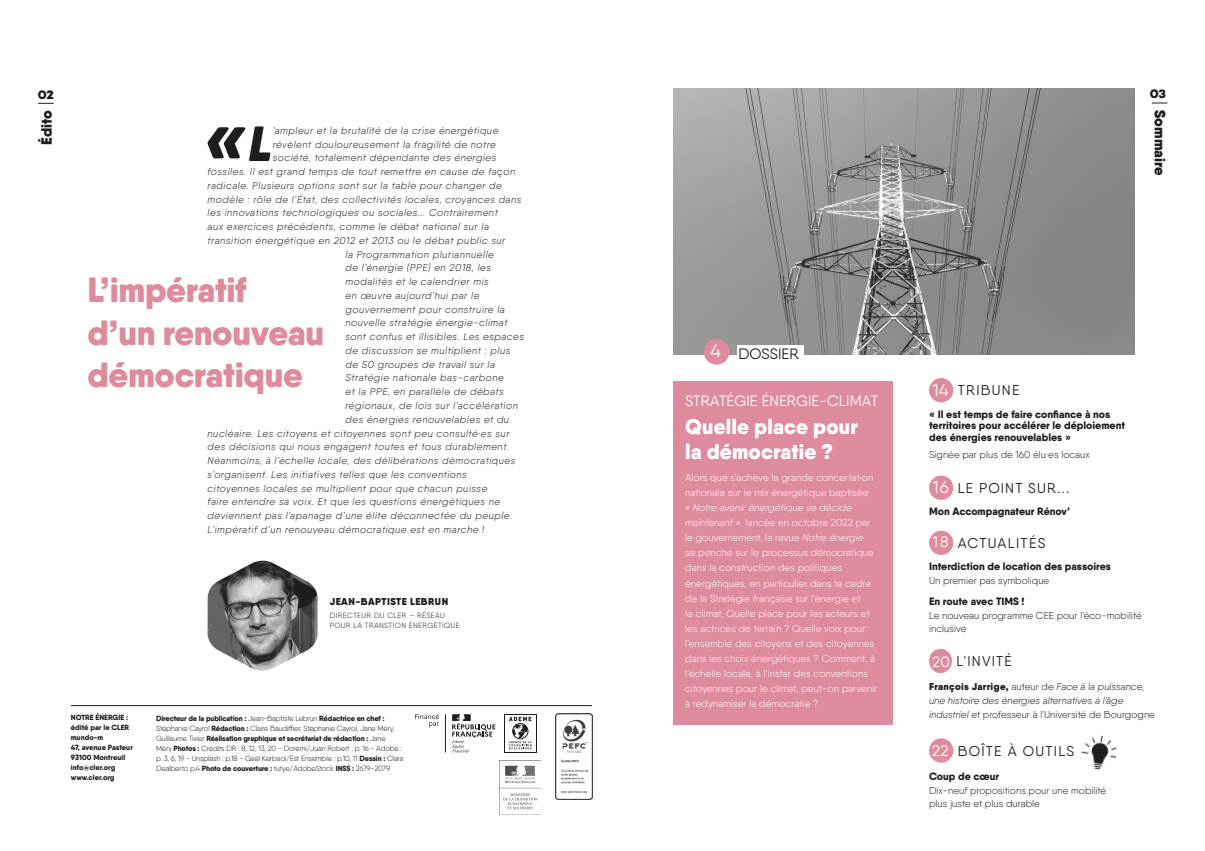
<style>
.page{position:relative;width:1205px;height:851px;background:#fff}
.page>*{position:absolute;margin:0;border:0;box-sizing:border-box;transform-origin:0 0}
.t1{font:italic 900 80.12px "Qanelas Soft";color:#1d1d1b}
.t2{font:900 35px/42.5px "Qanelas Soft";letter-spacing:-.01em;color:#de8b9d}
.t3{font:900 21.25px/25px "Qanelas Soft";letter-spacing:.005em;color:#fff}
.t4{font:17.12px "Qanelas Soft";color:#fff}
.t5{font:15.38px "Qanelas Soft";color:#fff}
.t6{font:15px "Qanelas Soft";letter-spacing:.005em;color:#fff}
.t7{font:900 15px "Qanelas Soft";color:#1d1d1b}
.t8{font:15px "Qanelas Soft";color:#1d1d1b}
.t9{font:14.25px "Qanelas Soft";letter-spacing:.085em;color:#1d1d1b}
.t10{font:800 12.5px "Campton";color:#1d1d1b}
.t11{font:800 10.62px/11.9px "Qanelas Soft";color:#1d1d1b}
.t12{font:italic 300 10px "Qanelas Soft";letter-spacing:.05em;color:#1d1d1b}
.t13{font:300 10px/15px "Qanelas Soft";letter-spacing:.005em;color:#fff}
.t14{font:300 10px/13.8px "Qanelas Soft";color:#1d1d1b}
.t15{font:italic 300 10px/13.8px "Qanelas Soft";color:#1d1d1b}
.t16{font:900 10px "Qanelas Soft";letter-spacing:.05em;color:#1d1d1b}
.t17{font:300 7.5px/10px "Qanelas Soft";letter-spacing:-.02em;color:#1d1d1b}
.t18{font:800 7.5px/10px "Qanelas Soft";color:#1d1d1b}
.t19{font:300 7.5px/10px "Qanelas Soft";letter-spacing:.05em;color:#1d1d1b}
.s1{font-size:49.25px}
.s2{font-weight:800}
.s3{font-size:18.12px;color:#fff}
.s4{font-style:italic}
.s5{font-weight:900}
.s6{font-size:17.12px;color:#fff}
.s7{font-size:15px;color:#fff}
.s8{font-weight:900;font-style:normal}
.s9{font-style:normal}
</style>
<div class="page">
<svg style="left:1152px;top:103px;width:15px;height:1px"></svg>
<div style="left:929px;top:378px;width:24px;height:24px;background:#de8b9d;border-radius:50%"></div>
<div style="left:929px;top:475px;width:24px;height:25px;background:#de8b9d;border-radius:50%"></div>
<img style="left:673px;top:89px;width:461px;height:265px">
<div style="left:929px;top:530px;width:24px;height:25px;background:#de8b9d;border-radius:50%"></div>
<div style="left:737px;top:345px;width:67px;height:18px;background:#fff"></div>
<div style="left:673px;top:381px;width:220px;height:344px;background:#de8b9d"></div>
<div style="left:704px;top:339px;width:25px;height:25px;background:#de8b9d;border-radius:50%"></div>
<div style="left:929px;top:738px;width:24px;height:24px;background:#de8b9d;border-radius:50%"></div>
<img style="left:1081px;top:735px;width:36px;height:35px">
<svg style="left:38px;top:103px;width:16px;height:1px"></svg>
<img style="left:208px;top:560px;width:110px;height:110px">
<hr style="left:71px;top:705px;width:521px;height:1px;background:#1d1d1b">
<img style="left:555px;top:713px;width:38px;height:85px">
<svg style="left:415px;top:714px;width:24px;height:13px"></svg>
<hr style="left:445px;top:714px;width:1px;height:38px;background:#1d1d1b">
<svg style="left:452px;top:714px;width:43px;height:38px"></svg>
<img style="left:500px;top:760px;width:41px;height:50px">
<svg style="left:504px;top:714px;width:1px;height:38px"></svg>
<svg style="left:509px;top:716px;width:22px;height:33px"></svg>
<div style="left:929px;top:648px;width:23px;height:25px;background:#de8b9d;border-radius:50%"></div>
<p class="t10" style="left:38px;top:86px;width:17px">02</p>
<h3 class="t7" style="left:37px;top:145px;width:36px;rotate:-90deg">Édito</h3>
<h1 class="t1" style="left:202px;top:88px;width:71px">«<span class="s1">L</span></h1>
<p class="t12" style="left:273px;top:124px;width:227px">’ampleur et la brutalité de la crise énergétique</p>
<p class="t12" style="left:273px;top:138px;width:224px">révèlent douloureusement la fragilité de notre</p>
<p class="t12" style="left:273px;top:152px;width:225px">société, totalement dépendante des énergies</p>
<p class="t12" style="left:208px;top:165px;width:309px">fossiles. Il est grand temps de tout remettre en cause de façon</p>
<p class="t12" style="left:208px;top:179px;width:296px">radicale. Plusieurs options sont sur la table pour changer de</p>
<p class="t12" style="left:208px;top:193px;width:315px">modèle : rôle de l’État, des collectivités locales, croyances dans</p>
<p class="t12" style="left:208px;top:207px;width:292px">les innovations technologiques ou sociales... Contrairement</p>
<p class="t12" style="left:208px;top:220px;width:283px">aux exercices précédents, comme le débat national sur la</p>
<p class="t12" style="left:208px;top:234px;width:299px">transition énergétique en 2012 et 2013 ou le débat public sur</p>
<p class="t12" style="left:345px;top:248px;width:150px">la Programmation pluriannuelle</p>
<p class="t12" style="left:345px;top:262px;width:147px">de l’énergie (PPE) en 2018, les</p>
<p class="t12" style="left:345px;top:275px;width:145px">modalités et le calendrier mis</p>
<p class="t12" style="left:345px;top:289px;width:135px">en œuvre aujourd’hui par le</p>
<p class="t12" style="left:345px;top:303px;width:161px">gouvernement pour construire la</p>
<p class="t12" style="left:345px;top:317px;width:163px">nouvelle stratégie énergie-climat</p>
<p class="t12" style="left:345px;top:330px;width:180px">sont confus et illisibles. Les espaces</p>
<p class="t12" style="left:345px;top:344px;width:166px">de discussion se multiplient : plus</p>
<p class="t12" style="left:345px;top:358px;width:151px">de 50 groupes de travail sur la</p>
<p class="t12" style="left:345px;top:372px;width:160px">Stratégie nationale bas-carbone</p>
<p class="t12" style="left:345px;top:385px;width:160px">et la PPE, en parallèle de débats</p>
<p class="t12" style="left:345px;top:399px;width:174px">régionaux, de lois sur l’accélération</p>
<p class="t12" style="left:345px;top:413px;width:165px">des énergies renouvelables et du</p>
<p class="t12" style="left:208px;top:427px;width:303px">nucléaire. Les citoyens et citoyennes sont peu consulté·es sur</p>
<p class="t12" style="left:208px;top:440px;width:303px">des décisions qui nous engagent toutes et tous durablement.</p>
<p class="t12" style="left:208px;top:454px;width:309px">Néanmoins, à l’échelle locale, des délibérations démocratiques</p>
<p class="t12" style="left:208px;top:468px;width:261px">s’organisent. Les initiatives telles que les conventions</p>
<p class="t12" style="left:208px;top:482px;width:281px">citoyennes locales se multiplient pour que chacun puisse</p>
<p class="t12" style="left:208px;top:495px;width:294px">faire entendre sa voix. Et que les questions énergétiques ne</p>
<p class="t12" style="left:208px;top:509px;width:306px">deviennent pas l’apanage d’une élite déconnectée du peuple.</p>
<p class="t12" style="left:208px;top:523px;width:278px">L’impératif d’un renouveau démocratique est en marche !</p>
<h2 class="t2" style="left:87px;top:268px;width:238px">L’impératif<br>d’un renouveau démocratique</h2>
<p class="t16" style="left:330px;top:594px;width:120px">JEAN-BAPTISTE LEBRUN</p>
<p class="t19" style="left:330px;top:610px;width:131px">DIRECTEUR DU CLER – RÉSEAU<br>POUR LA TRANSTION ÉNERGÉTIQUE</p>
<p class="t18" style="left:71px;top:712px;width:64px">NOTRE ÉNERGIE : édité par le CLER mundo-m<br>47, avenue Pasteur<br>93100 Montreuil info@cler.org www.cler.org</p>
<p class="t17" style="left:156px;top:712px;width:249px"><span class="s2">Directeur de la publication :</span> Jean-Baptiste Lebrun <span class="s2">Rédactrice en chef :<br></span>Stéphanie Cayrol <span class="s2">Rédaction :</span> Claire Baudiffier, Stéphanie Cayrol, Jane Méry, Guillaume Tixier <span class="s2">Réalisation graphique et secrétariat de rédaction :</span> Jane<br>Méry <span class="s2">Photos :</span> Crédits DR : 8, 12, 13, 20 - Dorémi/Juan Robert : p. 16 - Adobe : p. 3, 6, 19 - Unsplash : p.18 - Gaël Kerbaol/Est Ensemble : p.10, 11 <span class="s2">Dessin :</span> Clara Dealberto p.4 <span class="s2">Photo de couverture :</span> tutye/AdobeStock <span class="s2">INSS :</span> 2679-2079.</p>
<p class="t10" style="left:1150px;top:86px;width:18px">03</p>
<h3 class="t7" style="left:1170px;top:110px;width:67px;rotate:90deg">Sommaire</h3>
<h3 class="t8" style="left:710px;top:345px;width:90px"><span class="s3">4</span> DOSSIER</h3>
<h3 class="t6" style="left:685px;top:391px;width:194px">STRATÉGIE ÉNERGIE-CLIMAT</h3>
<h3 class="t3" style="left:685px;top:414px;width:174px">Quelle place pour la démocratie ?</h3>
<p class="t13" style="left:685px;top:470px;width:190px">Alors que s’achève la grande concertation nationale sur le mix énergétique baptisée</p>
<p class="t13" style="left:685px;top:500px;width:194px"><span class="s4">« Notre avenir énergétique se décide maintenant »,</span> lancée en octobre 2022 par le gouvernement, la revue <span class="s4">Notre énergie<br></span>se penche sur le processus démocratique dans la construction des politiques énergétiques, en particulier dans le cadre de la Stratégie française sur l’énergie et<br>le climat. Quelle place pour les acteurs et les actrices de terrain ? Quelle voix pour l’ensemble des citoyens et des citoyennes dans les choix énergétiques ? Comment, à l’échelle locale, à l’instar des conventions citoyennes pour le climat, peut-on parvenir à redynamiser la démocratie ?</p>
<h3 class="t4" style="left:933px;top:379px;width:17px">14</h3>
<h3 class="t9" style="left:958px;top:381px;width:63px">TRIBUNE</h3>
<p class="t11" style="left:929px;top:408px;width:198px"><span class="s5">«</span> Il est temps de faire confiance à nos territoires pour accélérer le déploiement des énergies renouvelables »</p>
<p class="t14" style="left:929px;top:448px;width:162px">Signée par plus de 160 élu·es locaux</p>
<h3 class="t9" style="left:933px;top:479px;width:138px"><span class="s6">16</span> LE POINT SUR...</h3>
<p class="t11" style="left:929px;top:505px;width:142px">Mon Accompagnateur Rénov’</p>
<h3 class="t5" style="left:933px;top:532px;width:17px">18</h3>
<h3 class="t9" style="left:958px;top:534px;width:89px">ACTUALITÉS</h3>
<p class="t11" style="left:929px;top:560px;width:183px">Interdiction de location des passoires</p>
<p class="t14" style="left:929px;top:573px;width:122px">Un premier pas symbolique</p>
<p class="t11" style="left:929px;top:595px;width:97px">En route avec TIMS !</p>
<p class="t14" style="left:929px;top:608px;width:214px">Le nouveau programme CEE pour l’éco-mobilité inclusive</p>
<h3 class="t9" style="left:932px;top:652px;width:81px"><span class="s7">20</span> L'INVITÉ</h3>
<p class="t15" style="left:929px;top:679px;width:227px"><span class="s8">François Jarrige,</span> <span class="s9">auteur de</span> Face à la puissance, une histoire des énergies alternatives à l’âge industriel <span class="s9">et professeur à l'Université de Bourgogne</span></p>
<h3 class="t5" style="left:932px;top:740px;width:18px">22</h3>
<h3 class="t9" style="left:958px;top:741px;width:118px">BOÎTE À OUTILS</h3>
<p class="t11" style="left:929px;top:770px;width:72px">Coup de cœur</p>
<p class="t14" style="left:929px;top:783px;width:179px">Dix-neuf propositions pour une mobilité plus juste et plus durable</p>
</div>
